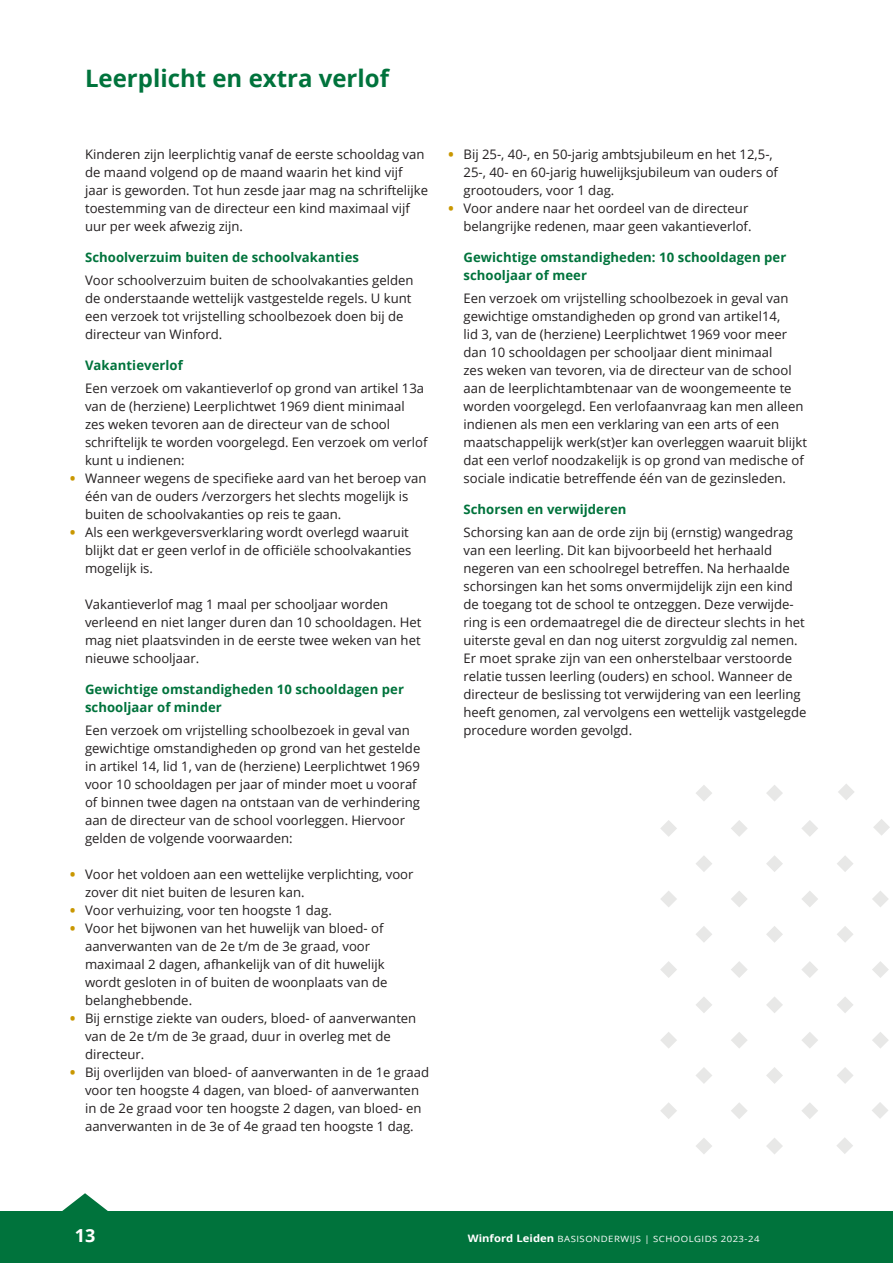
<style>
.page{position:relative;width:893px;height:1263px;background:#fff}
.page>*{position:absolute;margin:0;border:0;box-sizing:border-box;transform-origin:0 0}
.t1{font:700 24px "Open Sans";color:#00733c}
.t2{font:700 18px "Open Sans";color:#fff}
.t3{font:13.2px/18px "Open Sans";color:#231f20}
.t4{font:700 13.2px/18px "Open Sans";letter-spacing:.005em;color:#00733c}
.t5{font:8.7px "Open Sans";letter-spacing:.05em;color:#fff;scale:1.1 1}
.s1{font-weight:800;color:#c99700}
.s2{font-weight:700;font-size:10.2px}
</style>
<div class="page">
<svg style="left:660px;top:820px;width:17px;height:17px"></svg>
<svg style="left:696px;top:785px;width:16px;height:16px"></svg>
<svg style="left:661px;top:891px;width:16px;height:16px"></svg>
<svg style="left:696px;top:856px;width:16px;height:16px"></svg>
<svg style="left:731px;top:820px;width:17px;height:17px"></svg>
<svg style="left:766px;top:785px;width:17px;height:16px"></svg>
<svg style="left:660px;top:961px;width:17px;height:17px"></svg>
<svg style="left:696px;top:926px;width:16px;height:16px"></svg>
<svg style="left:731px;top:891px;width:16px;height:16px"></svg>
<svg style="left:766px;top:855px;width:17px;height:17px"></svg>
<svg style="left:802px;top:820px;width:16px;height:17px"></svg>
<svg style="left:660px;top:1032px;width:17px;height:16px"></svg>
<svg style="left:696px;top:997px;width:16px;height:16px"></svg>
<svg style="left:837px;top:1137px;width:16px;height:17px"></svg>
<svg style="left:731px;top:961px;width:17px;height:17px"></svg>
<svg style="left:872px;top:1102px;width:16px;height:17px"></svg>
<svg style="left:766px;top:926px;width:17px;height:17px"></svg>
<svg style="left:802px;top:891px;width:16px;height:16px"></svg>
<svg style="left:837px;top:856px;width:16px;height:16px"></svg>
<svg style="left:660px;top:1102px;width:17px;height:17px"></svg>
<svg style="left:696px;top:1067px;width:16px;height:17px"></svg>
<svg style="left:731px;top:1032px;width:16px;height:16px"></svg>
<svg style="left:766px;top:997px;width:17px;height:16px"></svg>
<svg style="left:802px;top:961px;width:16px;height:17px"></svg>
<svg style="left:837px;top:926px;width:16px;height:16px"></svg>
<svg style="left:872px;top:891px;width:16px;height:16px"></svg>
<svg style="left:696px;top:1138px;width:16px;height:16px"></svg>
<svg style="left:731px;top:1103px;width:16px;height:16px"></svg>
<svg style="left:766px;top:1067px;width:17px;height:17px"></svg>
<svg style="left:802px;top:1032px;width:16px;height:16px"></svg>
<svg style="left:837px;top:997px;width:16px;height:16px"></svg>
<svg style="left:872px;top:961px;width:17px;height:17px"></svg>
<svg style="left:766px;top:1138px;width:17px;height:16px"></svg>
<svg style="left:802px;top:1103px;width:16px;height:16px"></svg>
<svg style="left:837px;top:1067px;width:16px;height:17px"></svg>
<svg style="left:872px;top:1032px;width:17px;height:16px"></svg>
<svg style="left:838px;top:784px;width:16px;height:16px"></svg>
<svg style="left:873px;top:819px;width:17px;height:17px"></svg>
<div style="left:0;top:1212px;width:893px;height:51px;background:#00733c"></div>
<svg style="left:61px;top:1193px;width:48px;height:19px"></svg>
<h1 class="t1" style="left:85px;top:61px;width:305px">Leerplicht en extra verlof</h1>
<p class="t3" style="left:85px;top:145px;width:344px">Kinderen zijn leerplichtig vanaf de eerste schooldag van de maand volgend op de maand waarin het kind vijf jaar is geworden. Tot hun zesde jaar mag na schriftelijke toestemming van de directeur een kind maximaal vijf uur per week afwezig zijn.</p>
<p class="t4" style="left:85px;top:248px;width:275px">Schoolverzuim buiten de schoolvakanties</p>
<p class="t3" style="left:85px;top:271px;width:330px">Voor schoolverzuim buiten de schoolvakanties gelden de onderstaande wettelijk vastgestelde regels. U kunt een verzoek tot vrijstelling schoolbezoek doen bij de directeur van Winford.</p>
<p class="t4" style="left:85px;top:356px;width:99px">Vakantieverlof</p>
<p class="t3" style="left:85px;top:379px;width:344px">Een verzoek om vakantieverlof op grond van artikel 13a van de (herziene) Leerplichtwet 1969 dient minimaal zes weken tevoren aan de directeur van de school schriftelijk te worden voorgelegd. Een verzoek om verlof kunt u indienen:</p>
<p class="t3" style="left:85px;top:469px;width:343px;text-indent:-15px"><span class="s1">•</span> Wanneer wegens de specifieke aard van het beroep van één van de ouders /verzorgers het slechts mogelijk is buiten de schoolvakanties op reis te gaan.</p>
<p class="t3" style="left:85px;top:523px;width:328px;text-indent:-15px"><span class="s1">•</span> Als een werkgeversverklaring wordt overlegd waaruit blijkt dat er geen verlof in de officiële schoolvakanties mogelijk is.</p>
<p class="t3" style="left:85px;top:595px;width:338px">Vakantieverlof mag 1 maal per schooljaar worden verleend en niet langer duren dan 10 schooldagen. Het mag niet plaatsvinden in de eerste twee weken van het nieuwe schooljaar.</p>
<p class="t4" style="left:85px;top:680px;width:320px">Gewichtige omstandigheden 10 schooldagen per schooljaar of minder</p>
<p class="t3" style="left:85px;top:721px;width:337px">Een verzoek om vrijstelling schoolbezoek in geval van gewichtige omstandigheden op grond van het gestelde in artikel 14, lid 1, van de (herziene) Leerplichtwet 1969 voor 10 schooldagen per jaar of minder moet u vooraf of binnen twee dagen na ontstaan van de verhindering aan de directeur van de school voorleggen. Hiervoor gelden de volgende voorwaarden:</p>
<p class="t3" style="left:85px;top:865px;width:330px;text-indent:-15px"><span class="s1">•</span> Voor het voldoen aan een wettelijke verplichting, voor zover dit niet buiten de lesuren kan.</p>
<p class="t3" style="left:70px;top:901px;width:263px"><span class="s1">•</span> Voor verhuizing, voor ten hoogste 1 dag.</p>
<p class="t3" style="left:85px;top:919px;width:304px;text-indent:-15px"><span class="s1">•</span> Voor het bijwonen van het huwelijk van bloed- of aanverwanten van de 2e t/m de 3e graad, voor maximaal 2 dagen, afhankelijk van of dit huwelijk wordt gesloten in of buiten de woonplaats van de belanghebbende.</p>
<p class="t3" style="left:85px;top:1009px;width:333px;text-indent:-15px"><span class="s1">•</span> Bij ernstige ziekte van ouders, bloed- of aanverwanten van de 2e t/m de 3e graad, duur in overleg met de directeur.</p>
<p class="t3" style="left:70px;top:1063px;width:361px;text-align:center"><span class="s1">•</span> Bij overlijden van bloed- of aanverwanten in de 1e graad voor ten hoogste 4 dagen, van bloed- of aanverwanten<br>in de 2e graad voor ten hoogste 2 dagen, van bloed- en aanverwanten in de 3e of 4e graad ten hoogste 1 dag.</p>
<p class="t3" style="left:463px;top:145px;width:316px;text-indent:-15px"><span class="s1">•</span> Bij 25-, 40-, en 50-jarig ambtsjubileum en het 12,5-,<br>25-, 40- en 60-jarig huwelijksjubileum van ouders of grootouders, voor 1 dag.</p>
<p class="t3" style="left:449px;top:199px;width:304px;text-align:right"><span class="s1">•</span> Voor andere naar het oordeel van de directeur belangrijke redenen, maar geen vakantieverlof.</p>
<p class="t4" style="left:463px;top:248px;width:324px">Gewichtige omstandigheden: 10 schooldagen per schooljaar of meer</p>
<p class="t3" style="left:463px;top:288px;width:345px">Een verzoek om vrijstelling schoolbezoek in geval van gewichtige omstandigheden op grond van artikel14,<br>lid 3, van de (herziene) Leerplichtwet 1969 voor meer dan 10 schooldagen per schooljaar dient minimaal<br>zes weken van tevoren, via de directeur van de school aan de leerplichtambtenaar van de woongemeente te worden voorgelegd. Een verlofaanvraag kan men alleen indienen als men een verklaring van een arts of een maatschappelijk werk(st)er kan overleggen waaruit blijkt dat een verlof noodzakelijk is op grond van medische of sociale indicatie betreffende één van de gezinsleden.</p>
<p class="t4" style="left:463px;top:500px;width:165px">Schorsen en verwijderen</p>
<p class="t3" style="left:463px;top:522px;width:344px">Schorsing kan aan de orde zijn bij (ernstig) wangedrag van een leerling. Dit kan bijvoorbeeld het herhaald negeren van een schoolregel betreffen. Na herhaalde schorsingen kan het soms onvermijdelijk zijn een kind de toegang tot de school te ontzeggen. Deze verwijde&shy;ring is een ordemaatregel die de directeur slechts in het uiterste geval en dan nog uiterst zorgvuldig zal nemen.<br>Er moet sprake zijn van een onherstelbaar verstoorde relatie tussen leerling (ouders) en school. Wanneer de directeur de beslissing tot verwijdering van een leerling heeft genomen, zal vervolgens een wettelijk vastgelegde procedure worden gevolgd.</p>
<h2 class="t2" style="left:75px;top:1222px;width:22px">13</h2>
<p class="t5" style="left:468px;top:1232px;width:267px"><span class="s2">Winford Leiden</span> BASISONDERWIJS | SCHOOLGIDS 2023-24</p>
</div>
